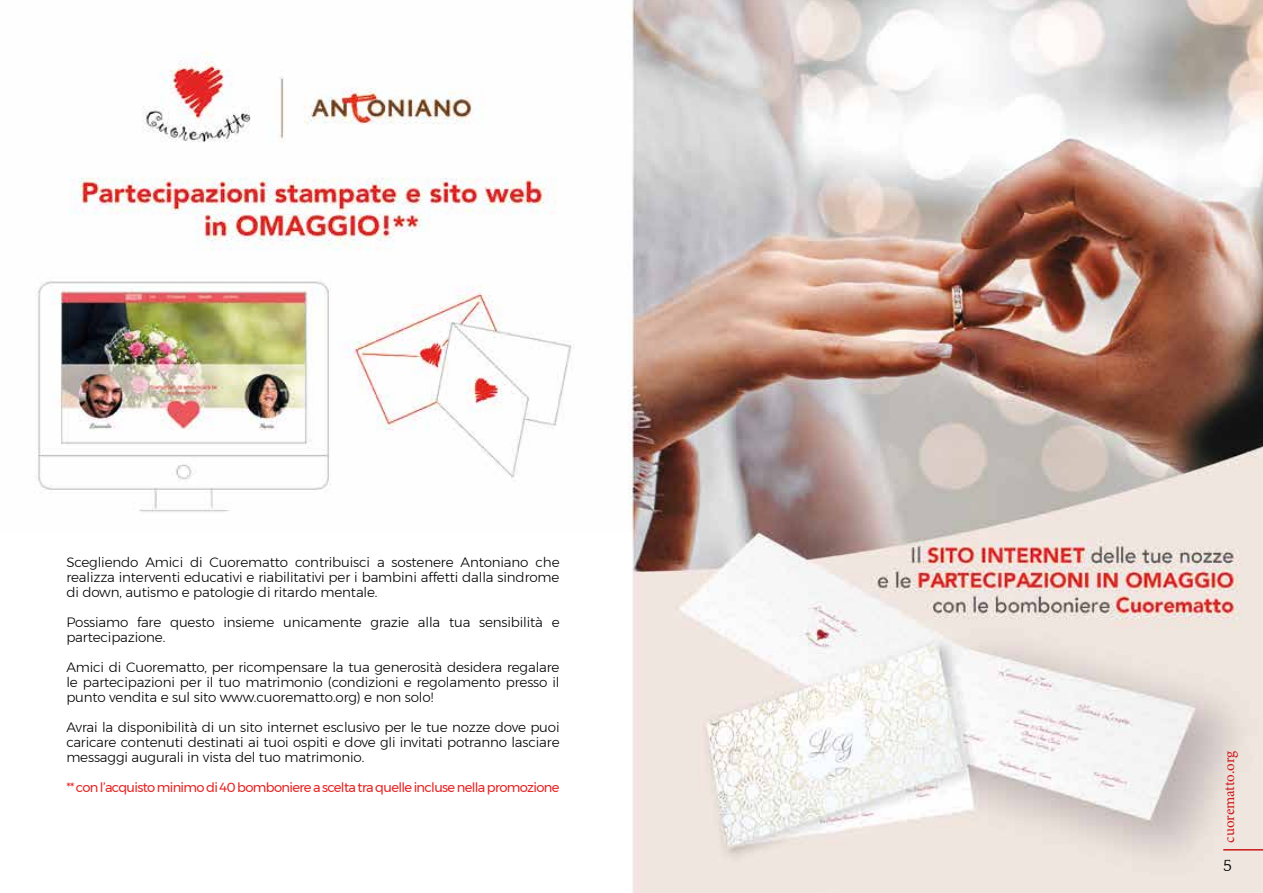
<style>
.page{position:relative;width:1263px;height:893px;background:#fff}
.page>*{position:absolute;margin:0;border:0;box-sizing:border-box;transform-origin:0 0}
.t1{font:16.5px "Quattrocento";color:#000}
.t2{font:15px "Minion Pro";letter-spacing:-.01em;color:#cd1719}
.t3{font:300 13.5px/15px "Montserrat";letter-spacing:-.01em;color:#000;text-align:justify}
.t4{font:13.2px "Montserrat";letter-spacing:-.05em;color:#e52625}
</style>
<div class="page">
<img style="left:34px;top:0;width:1229px;height:893px">
<hr style="left:1223px;top:849px;width:40px;height:1px;background:#cd1719">
<div style="left:0;top:533px;width:632px;height:360px;background:#fff"></div>
<p class="t3" style="left:66px;top:554px;width:495px">Scegliendo Amici di Cuorematto contribuisci a sostenere Antoniano che realizza interventi educativi e riabilitativi per i bambini affetti dalla sindrome di down, autismo e patologie di ritardo mentale.</p>
<p class="t3" style="left:66px;top:614px;width:495px">Possiamo fare questo insieme unicamente grazie alla tua sensibilità e partecipazione.</p>
<p class="t3" style="left:66px;top:659px;width:495px">Amici di Cuorematto, per ricompensare la tua generosità desidera regalare le partecipazioni per il tuo matrimonio (condizioni e regolamento presso il punto vendita e sul sito www.cuorematto.org) e non solo!</p>
<p class="t3" style="left:66px;top:719px;width:495px">Avrai la disponibilità di un sito internet esclusivo per le tue nozze dove puoi caricare contenuti destinati ai tuoi ospiti e dove gli invitati potranno lasciare messaggi augurali in vista del tuo matrimonio.</p>
<p class="t4" style="left:66px;top:777px;width:495px">** con l’acquisto minimo di 40 bomboniere a scelta tra quelle incluse nella promozione</p>
<p class="t2" style="left:1219px;top:843px;width:93px;rotate:-90deg">cuorematto.org</p>
<p class="t1" style="left:1223px;top:857px;width:10px">5</p>
</div>
